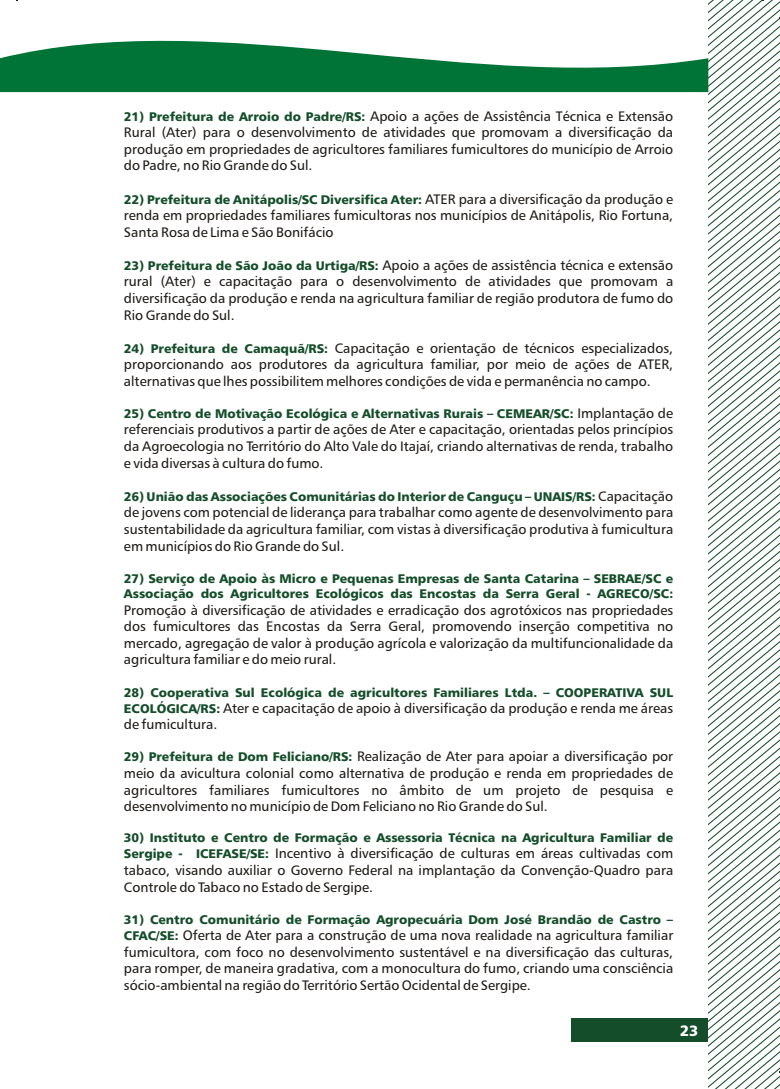
<style>
.page{position:relative;width:780px;height:1089px;background:#fff}
.page>*{position:absolute;margin:0;border:0;box-sizing:border-box;transform-origin:0 0}
.t1{font:15px "Humnst 777 Blk BT";color:#fff}
.t2{font:13.75px/16.6px "Humnst 777 BT";color:#1f1a17;text-align:justify}
.t3{font:12.5px/15.4px "Humnst 777 Blk BT";color:#144d29}
.s1{font-family:"Humnst 777 Blk BT";font-size:12.5px;color:#144d29}
.s2{font-family:"Humnst 777 BT";font-size:13.75px;color:#1f1a17}
</style>
<div class="page">
<svg style="left:0;top:40px;width:708px;height:53px;fill:#007336"></svg>
<svg style="left:709px;top:0;width:71px;height:477px"></svg>
<svg style="left:709px;top:615px;width:71px;height:474px"></svg>
<div style="left:571px;top:1018px;width:137px;height:24px;background:#144d29"></div>
<p class="t2" style="left:124px;top:109px;width:551px"><span class="s1">21) Prefeitura de Arroio do Padre/RS:</span> Apoio a ações de Assistência Técnica e Extensão Rural (Ater) para o desenvolvimento de atividades que promovam a diversificação da produção em propriedades de agricultores familiares fumicultores do município de Arroio do Padre, no Rio Grande do Sul.</p>
<p class="t3" style="left:124px;top:193px;width:551px">22) Prefeitura de Anitápolis/SC Diversifica Ater: <span class="s2">ATER para a diversificação da produção e</span></p>
<p class="t2" style="left:124px;top:208px;width:551px">renda em propriedades familiares fumicultoras nos municípios de Anitápolis, Rio Fortuna,<br>Santa Rosa de Lima e São Bonifácio</p>
<p class="t2" style="left:124px;top:258px;width:551px"><span class="s1">23) Prefeitura de São João da Urtiga/RS:</span> Apoio a ações de assistência técnica e extensão rural (Ater) e capacitação para o desenvolvimento de atividades que promovam a diversificação da produção e renda na agricultura familiar de região produtora de fumo do Rio Grande do Sul.</p>
<p class="t2" style="left:124px;top:341px;width:551px;text-indent:211px">Capacitação e orientação de técnicos especializados, proporcionando aos produtores da agricultura familiar, por meio de ações de ATER, alternativas que lhes possibilitem melhores condições de vida e permanência no campo.</p>
<p class="t3" style="left:124px;top:407px;width:551px">25) Centro de Motivação Ecológica e Alternativas Rurais – CEMEAR/SC: <span class="s2">Implantação de</span></p>
<p class="t2" style="left:124px;top:423px;width:551px">referenciais produtivos a partir de ações de Ater e capacitação, orientadas pelos princípios da Agroecologia no Território do Alto Vale do Itajaí, criando alternativas de renda, trabalho e vida diversas à cultura do fumo.</p>
<p class="t3" style="left:124px;top:490px;width:551px">26) União das Associações Comunitárias do Interior de Canguçu – UNAIS/RS: <span class="s2">Capacitação</span></p>
<p class="t2" style="left:124px;top:505px;width:551px">de jovens com potencial de liderança para trabalhar como agente de desenvolvimento para sustentabilidade da agricultura familiar, com vistas à diversificação produtiva à fumicultura em municípios do Rio Grande do Sul.</p>
<p class="t3" style="left:124px;top:342px;width:206px">24) Prefeitura de Camaquã/RS:</p>
<p class="t3" style="left:124px;top:572px;width:551px">27) Serviço de Apoio às Micro e Pequenas Empresas de Santa Catarina – SEBRAE/SC e<br>Associação dos Agricultores Ecológicos das Encostas da Serra Geral - AGRECO/SC:</p>
<p class="t2" style="left:124px;top:602px;width:551px">Promoção à diversificação de atividades e erradicação dos agrotóxicos nas propriedades dos fumicultores das Encostas da Serra Geral, promovendo inserção competitiva no mercado, agregação de valor à produção agrícola e valorização da multifuncionalidade da agricultura familiar e do meio rural.</p>
<p class="t2" style="left:124px;top:701px;width:551px"><span class="s1">ECOLÓGICA/RS:</span> Ater e capacitação de apoio à diversificação da produção e renda me áreas de fumicultura.</p>
<p class="t2" style="left:124px;top:749px;width:551px"><span class="s1">29) Prefeitura de Dom Feliciano/RS:</span> Realização de Ater para apoiar a diversificação por meio da avicultura colonial como alternativa de produção e renda em propriedades de agricultores familiares fumicultores no âmbito de um projeto de pesquisa e desenvolvimento no município de Dom Feliciano no Rio Grande do Sul.</p>
<p class="t2" style="left:124px;top:846px;width:551px"><span class="s1">Sergipe - ICEFASE/SE:</span> Incentivo à diversificação de culturas em áreas cultivadas com tabaco, visando auxiliar o Governo Federal na implantação da Convenção-Quadro para Controle do Tabaco no Estado de Sergipe.</p>
<p class="t2" style="left:124px;top:928px;width:551px"><span class="s1">CFAC/SE:</span> Oferta de Ater para a construção de uma nova realidade na agricultura familiar fumicultora, com foco no desenvolvimento sustentável e na diversificação das culturas, para romper, de maneira gradativa, com a monocultura do fumo, criando uma consciência sócio-ambiental na região do Território Sertão Ocidental de Sergipe.</p>
<p class="t3" style="left:124px;top:685px;width:551px">28) Cooperativa Sul Ecológica de agricultores Familiares Ltda. – COOPERATIVA SUL</p>
<p class="t3" style="left:124px;top:831px;width:551px">30) Instituto e Centro de Formação e Assessoria Técnica na Agricultura Familiar de</p>
<p class="t3" style="left:124px;top:913px;width:551px">31) Centro Comunitário de Formação Agropecuária Dom José Brandão de Castro –</p>
<p class="t1" style="left:680px;top:1024px;width:20px">23</p>
</div>
